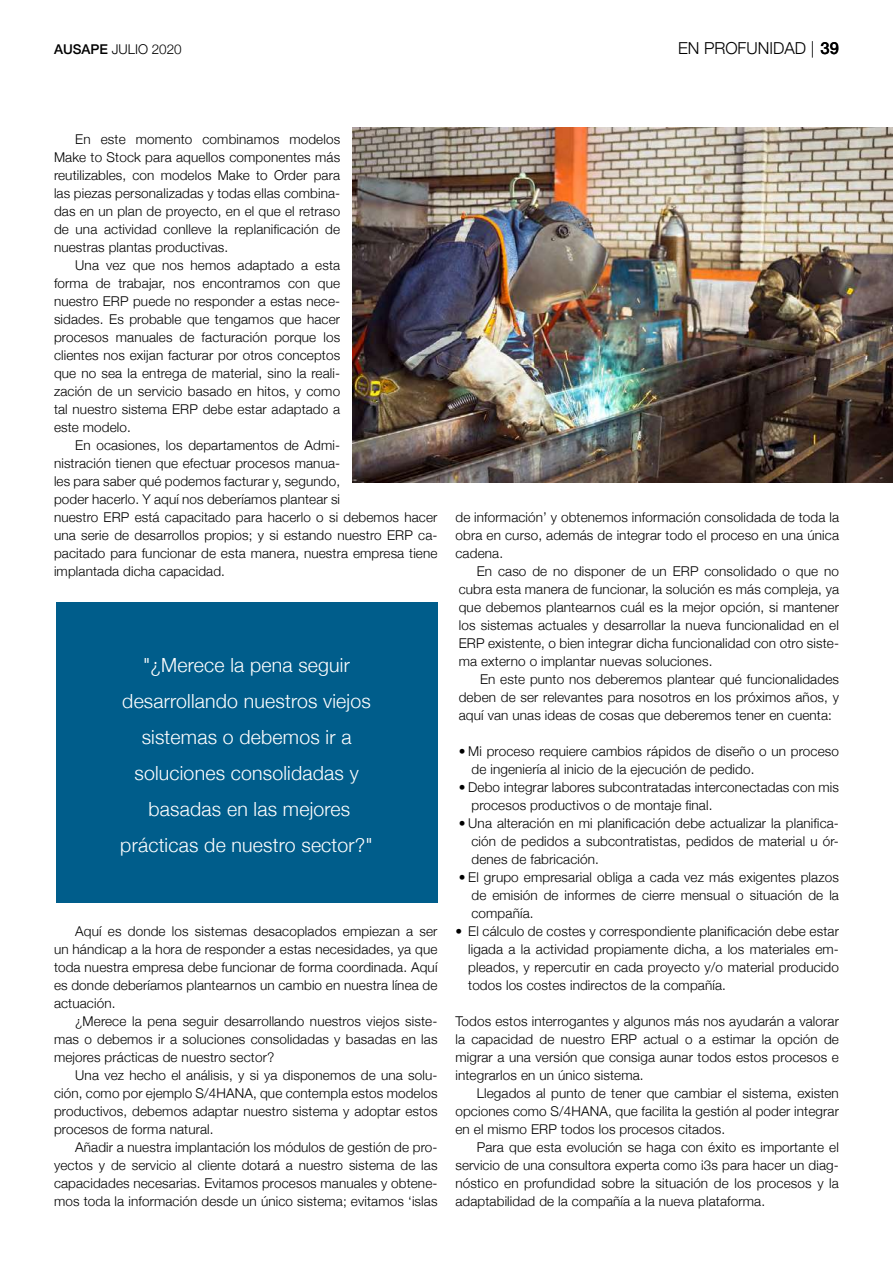
<style>
.page{position:relative;width:893px;height:1263px;background:#fff}
.page>*{position:absolute;margin:0;border:0;box-sizing:border-box;transform-origin:0 0}
.t1{font:300 19.5px/36px "Helvetica Neue";letter-spacing:.01em;color:#fff;text-align:center}
.t2{font:300 16.5px "Helvetica Neue";color:#000}
.t3{font:300 13.5px/18px "Helvetica Neue";letter-spacing:.01em;color:#000;text-align:justify}
.s1{font-weight:500}
</style>
<div class="page">
<div style="left:56px;top:602px;width:381px;height:300px;background:#005d8b"></div>
<img style="left:353px;top:128px;width:540px;height:355px">
<p class="t3" style="left:54px;top:39px;width:129px"><span class="s1">AUSAPE</span> JULIO 2020</p>
<p class="t2" style="left:678px;top:35px;width:162px">EN PROFUNIDAD | <span class="s1">39</span></p>
<p class="t3" style="left:54px;top:129px;width:288px;text-indent:21px">En este momento combinamos modelos Make to Stock para aquellos componentes más reutilizables, con modelos Make to Order para las piezas personalizadas y todas ellas combina&shy;das en un plan de proyecto, en el que el retraso de una actividad conlleve la replanificación de nuestras plantas productivas.</p>
<p class="t3" style="left:54px;top:255px;width:288px;text-indent:21px">Una vez que nos hemos adaptado a esta forma de trabajar, nos encontramos con que nuestro ERP puede no responder a estas nece&shy;sidades. Es probable que tengamos que hacer procesos manuales de facturación porque los clientes nos exijan facturar por otros conceptos que no sea la entrega de material, sino la reali&shy;zación de un servicio basado en hitos, y como tal nuestro sistema ERP debe estar adaptado a este modelo.</p>
<p class="t3" style="left:54px;top:435px;width:385px;text-align:left;text-indent:21px">En ocasiones, los departamentos de Admi-<br>nistración tienen que efectuar procesos manua-<br>les para saber qué podemos facturar y, segundo,<br>poder hacerlo. Y aquí nos deberíamos plantear si<br>nuestro ERP está capacitado para hacerlo o si debemos hacer una serie de desarrollos propios; y si estando nuestro ERP ca&shy;pacitado para funcionar de esta manera, nuestra empresa tiene implantada dicha capacidad.</p>
<h1 class="t1" style="left:120px;top:645px;width:254px">"¿Merece la pena seguir desarrollando nuestros viejos sistemas o debemos ir a soluciones consolidadas y basadas en las mejores prácticas de nuestro sector?"</h1>
<p class="t3" style="left:54px;top:921px;width:385px;text-indent:21px">Aquí es donde los sistemas desacoplados empiezan a ser un hándicap a la hora de responder a estas necesidades, ya que toda nuestra empresa debe funcionar de forma coordinada. Aquí es donde deberíamos plantearnos un cambio en nuestra línea de actuación.</p>
<p class="t3" style="left:54px;top:1011px;width:385px;text-indent:21px">¿Merece la pena seguir desarrollando nuestros viejos siste&shy;mas o debemos ir a soluciones consolidadas y basadas en las mejores prácticas de nuestro sector?</p>
<p class="t3" style="left:54px;top:1065px;width:385px;text-indent:21px">Una vez hecho el análisis, y si ya disponemos de una solu&shy;ción, como por ejemplo S/4HANA, que contempla estos modelos productivos, debemos adaptar nuestro sistema y adoptar estos procesos de forma natural.</p>
<p class="t3" style="left:54px;top:1137px;width:385px;text-indent:21px">Añadir a nuestra implantación los módulos de gestión de pro&shy;yectos y de servicio al cliente dotará a nuestro sistema de las capacidades necesarias. Evitamos procesos manuales y obtene&shy;mos toda la información desde un único sistema; evitamos ‘islas</p>
<p class="t3" style="left:455px;top:507px;width:385px">de información’ y obtenemos información consolidada de toda la obra en curso, además de integrar todo el proceso en una única cadena.</p>
<p class="t3" style="left:459px;top:561px;width:382px;text-indent:18px">En caso de no disponer de un ERP consolidado o que no cubra esta manera de funcionar, la solución es más compleja, ya que debemos plantearnos cuál es la mejor opción, si mantener los sistemas actuales y desarrollar la nueva funcionalidad en el ERP existente, o bien integrar dicha funcionalidad con otro siste&shy;ma externo o implantar nuevas soluciones.</p>
<p class="t3" style="left:459px;top:669px;width:382px;text-indent:21px">En este punto nos deberemos plantear qué funcionalidades deben de ser relevantes para nosotros en los próximos años, y aquí van unas ideas de cosas que deberemos tener en cuenta:</p>
<p class="t3" style="left:471px;top:741px;width:369px;text-indent:-13px">• Mi proceso requiere cambios rápidos de diseño o un proceso de ingeniería al inicio de la ejecución de pedido.</p>
<p class="t3" style="left:471px;top:777px;width:369px;text-indent:-13px">• Debo integrar labores subcontratadas interconectadas con mis procesos productivos o de montaje final.</p>
<p class="t3" style="left:471px;top:813px;width:369px;text-indent:-13px">• Una alteración en mi planificación debe actualizar la planifica&shy;ción de pedidos a subcontratistas, pedidos de material u ór&shy;denes de fabricación.</p>
<p class="t3" style="left:471px;top:867px;width:369px;text-indent:-13px">• El grupo empresarial obliga a cada vez más exigentes plazos de emisión de informes de cierre mensual o situación de la compañía.</p>
<p class="t3" style="left:468px;top:921px;width:372px;text-indent:-13px">• El cálculo de costes y correspondiente planificación debe estar ligada a la actividad propiamente dicha, a los materiales em&shy;pleados, y repercutir en cada proyecto y/o material producido todos los costes indirectos de la compañía.</p>
<p class="t3" style="left:455px;top:1011px;width:385px">Todos estos interrogantes y algunos más nos ayudarán a valorar la capacidad de nuestro ERP actual o a estimar la opción de migrar a una versión que consiga aunar todos estos procesos e integrarlos en un único sistema.</p>
<p class="t3" style="left:455px;top:1083px;width:385px;text-indent:21px">Llegados al punto de tener que cambiar el sistema, existen opciones como S/4HANA, que facilita la gestión al poder integrar en el mismo ERP todos los procesos citados.</p>
<p class="t3" style="left:455px;top:1137px;width:385px;text-indent:21px">Para que esta evolución se haga con éxito es importante el servicio de una consultora experta como i3s para hacer un diag&shy;nóstico en profundidad sobre la situación de los procesos y la adaptabilidad de la compañía a la nueva plataforma.</p>
</div>
